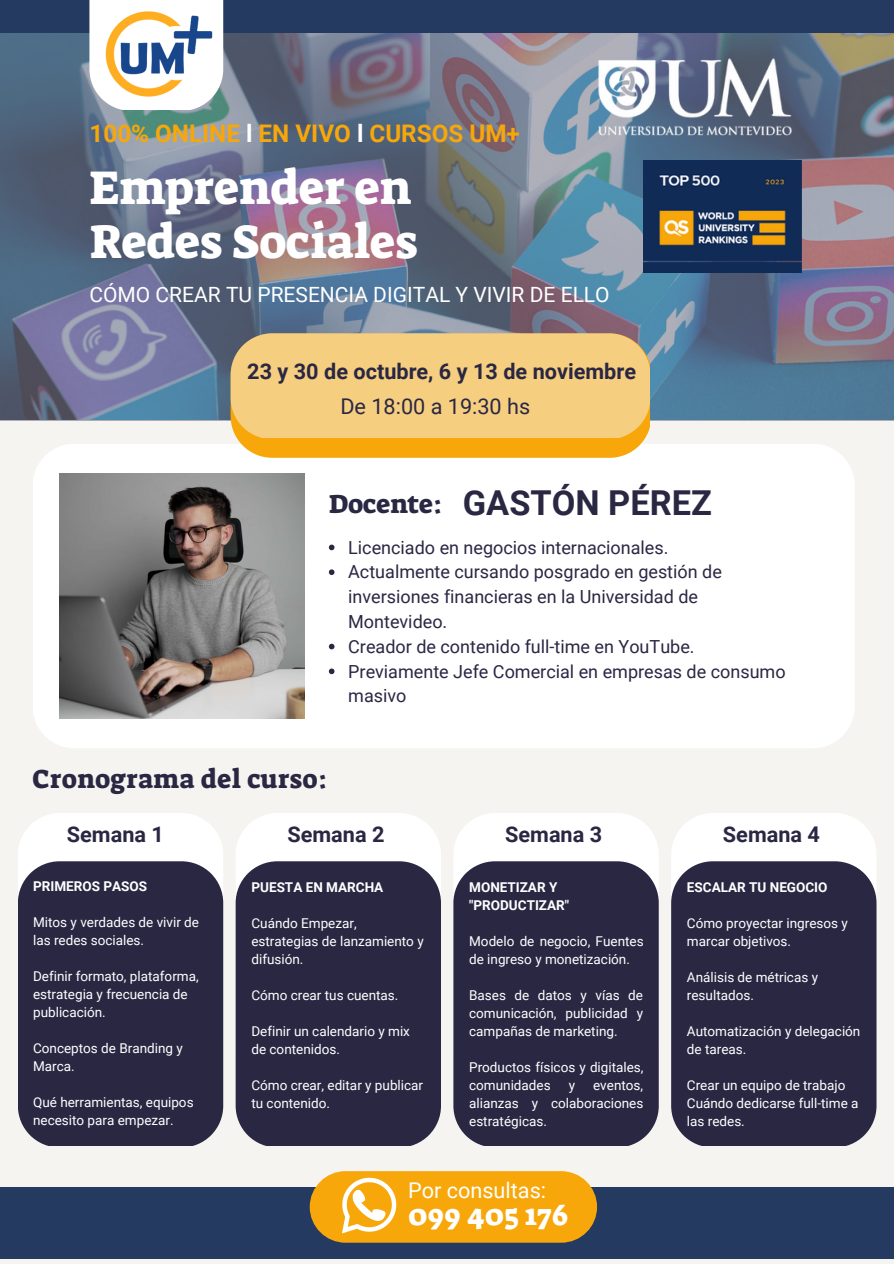
<style>
.page{position:relative;width:894px;height:1264px;background:#fff}
.page>*{position:absolute;margin:0;border:0;box-sizing:border-box;transform-origin:0 0}
.t1{font:48px/54px "Suez One";color:#fff}
.t2{font:700 34.35px "Roboto";color:#2a2743}
.t3{font:29.7px "Suez One";color:#fff}
.t4{font:26.7px "Suez One";letter-spacing:.02em;color:#2a2743}
.t5{font:26.7px "Suez One";color:#2a2743}
.t6{font:700 24.3px "Roboto";color:#f7a70a}
.t7{font:700 21.6px "Roboto";color:#2a2743}
.t8{font:21.6px "Roboto";color:#2a2743}
.t9{font:21.6px "Roboto";color:#fff}
.t10{font:21px "Roboto";color:#fff}
.t11{font:18px/24.8px "Roboto";color:#2a2743}
.t12{font:13.5px/18px "Roboto";color:#fff}
.t13{font:700 13.5px/18px "Roboto";color:#fff}
.s1{color:#fff}
</style>
<div class="page">
<div style="left:0;top:0;width:893px;height:1263px;background:#f6f4f0"></div>
<svg style="left:0;top:32px;width:893px;height:388px;background:#6b758b"></svg>
<img style="left:586px;top:41px;width:215px;height:109px">
<div style="left:0;top:0;width:893px;height:32px;background:#243a60"></div>
<img style="left:643px;top:160px;width:158px;height:112px">
<div style="left:33px;top:444px;width:821px;height:304px;background:#fff"></div>
<img style="left:59px;top:473px;width:246px;height:246px">
<svg style="left:329px;top:544px;width:5px;height:6px"></svg>
<svg style="left:329px;top:569px;width:5px;height:6px"></svg>
<svg style="left:329px;top:643px;width:5px;height:6px"></svg>
<svg style="left:329px;top:668px;width:5px;height:6px"></svg>
<svg style="left:230px;top:438px;width:419px;height:20px;background:#f7ae1e"></svg>
<div style="left:230px;top:333px;width:419px;height:105px;background:#f6ce80"></div>
<div style="left:0;top:1187px;width:893px;height:71px;background:#243a60"></div>
<div style="left:309px;top:1171px;width:288px;height:71px;background:#f7a70a;border-radius:36px"></div>
<svg style="left:18px;top:813px;width:205px;height:48px;fill:#fff"></svg>
<svg style="left:236px;top:813px;width:205px;height:48px;fill:#fff"></svg>
<svg style="left:454px;top:813px;width:204px;height:48px;fill:#fff"></svg>
<svg style="left:671px;top:813px;width:205px;height:48px;fill:#fff"></svg>
<div style="left:18px;top:861px;width:205px;height:285px;background:#2a2743"></div>
<div style="left:235px;top:861px;width:206px;height:285px;background:#2a2743"></div>
<div style="left:453px;top:861px;width:205px;height:285px;background:#2a2743"></div>
<div style="left:671px;top:861px;width:205px;height:285px;background:#2a2743"></div>
<svg style="left:89px;top:0;width:134px;height:110px;fill:#fff"></svg>
<img style="left:99px;top:0;width:119px;height:104px">
<svg style="left:342px;top:1177px;width:54px;height:56px"></svg>
<h3 class="t6" style="left:89px;top:120px;width:432px">100% ONLINE <span class="s1">l</span> EN VIVO <span class="s1">l</span> CURSOS UM+</h3>
<h1 class="t1" style="left:89px;top:161px;width:329px">Emprender en<br>Redes Sociales</h1>
<h3 class="t10" style="left:89px;top:282px;width:521px">CÓMO CREAR TU PRESENCIA DIGITAL Y VIVIR DE ELLO</h3>
<h3 class="t7" style="left:247px;top:359px;width:390px">23 y 30 de octubre, 6 y 13 de noviembre</h3>
<h3 class="t8" style="left:340px;top:394px;width:191px">De 18:00 a 19:30 hs</h3>
<h2 class="t2" style="left:463px;top:483px;width:250px">GASTÓN PÉREZ</h2>
<h3 class="t5" style="left:329px;top:487px;width:115px">Docente:</h3>
<p class="t11" style="left:348px;top:535px;width:439px">Licenciado en negocios internacionales.<br>Actualmente cursando posgrado en gestión de inversiones financieras en la Universidad de Montevideo.<br>Creador de contenido full-time en YouTube.<br>Previamente Jefe Comercial en empresas de consumo masivo</p>
<h3 class="t4" style="left:33px;top:762px;width:296px">Cronograma del curso:</h3>
<h3 class="t7" style="left:67px;top:821px;width:98px">Semana 1</h3>
<h3 class="t7" style="left:287px;top:821px;width:98px">Semana 2</h3>
<h3 class="t7" style="left:505px;top:821px;width:98px">Semana 3</h3>
<p class="t13" style="left:33px;top:877px;width:115px">PRIMEROS PASOS</p>
<p class="t12" style="left:33px;top:913px;width:167px">Mitos y verdades de vivir de las redes sociales.</p>
<p class="t12" style="left:33px;top:967px;width:167px">Definir formato, plataforma, estrategia y frecuencia de publicación.</p>
<p class="t12" style="left:33px;top:1039px;width:151px">Conceptos de Branding y<br>Marca.</p>
<p class="t12" style="left:33px;top:1093px;width:162px">Qué herramientas, equipos necesito para empezar.</p>
<p class="t13" style="left:251px;top:878px;width:133px">PUESTA EN MARCHA</p>
<p class="t12" style="left:251px;top:914px;width:174px">Cuándo Empezar, estrategias de lanzamiento y difusión.</p>
<p class="t12" style="left:251px;top:986px;width:148px">Cómo crear tus cuentas.</p>
<p class="t12" style="left:251px;top:1022px;width:160px">Definir un calendario y mix de contenidos.</p>
<p class="t12" style="left:251px;top:1076px;width:173px">Cómo crear, editar y publicar tu contenido.</p>
<p class="t13" style="left:469px;top:878px;width:101px">MONETIZAR Y "PRODUCTIZAR"</p>
<p class="t12" style="left:469px;top:932px;width:176px">Modelo de negocio, Fuentes de ingreso y monetización.</p>
<p class="t12" style="left:469px;top:986px;width:175px;text-align:justify">Bases de datos y vías de comunicación, publicidad y campañas de marketing.</p>
<p class="t12" style="left:469px;top:1058px;width:176px">Productos físicos y digitales, comunidades</p>
<p class="t12" style="left:469px;top:1076px;width:176px;text-align:justify;text-indent:124px">eventos, alianzas y colaboraciones estratégicas.</p>
<p class="t12" style="left:568px;top:1076px;width:8px">y</p>
<h3 class="t9" style="left:408px;top:1178px;width:139px">Por consultas:</h3>
<h3 class="t3" style="left:408px;top:1195px;width:162px">099 405 176</h3>
<h3 class="t7" style="left:722px;top:821px;width:98px">Semana 4</h3>
<p class="t13" style="left:686px;top:878px;width:142px">ESCALAR TU NEGOCIO</p>
<p class="t12" style="left:686px;top:914px;width:162px">Cómo proyectar ingresos y marcar objetivos.</p>
<p class="t12" style="left:686px;top:968px;width:133px">Análisis de métricas y resultados.</p>
<p class="t12" style="left:686px;top:1022px;width:175px">Automatización y delegación de tareas.</p>
<p class="t12" style="left:686px;top:1076px;width:173px">Crear un equipo de trabajo<br>Cuándo dedicarse full-time a las redes.</p>
</div>
